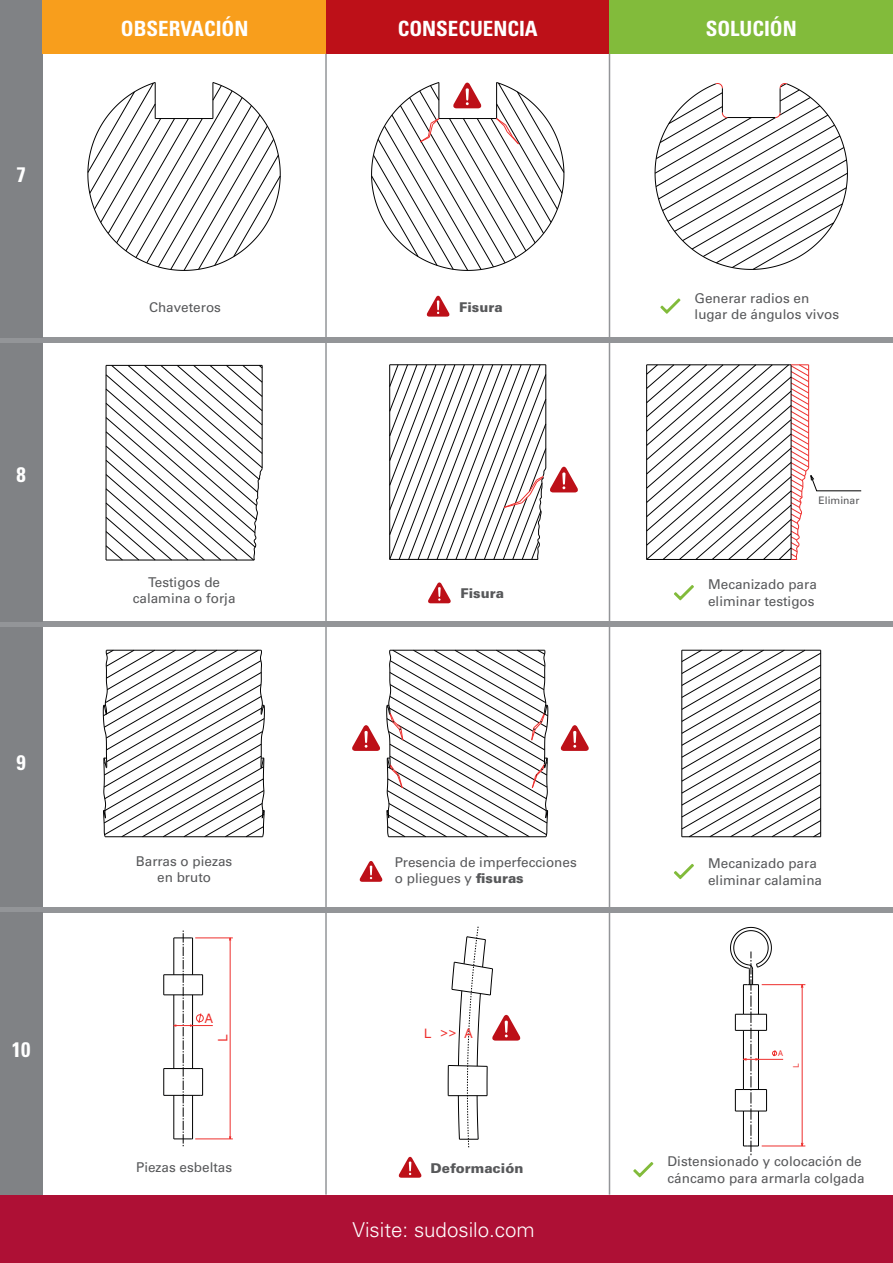
<style>
.page{position:relative;width:893px;height:1263px;background:#fff}
.page>*{position:absolute;margin:0;border:0;box-sizing:border-box;transform-origin:0 0}
.t1{font:700 condensed 21px "Univers LT Std";color:#fff}
.t2{font:300 20.55px "Univers LT Std";color:#fff}
.t3{font:13.5px/16.2px "Univers LT Std";color:#57585a}
.t4{font:900 13.5px "Univers LT Std";color:#57585a}
.t5{font:13.5px "Monospace 821 BT";color:#ee2f2d}
.t6{font:10.35px "Univers LT Std";color:#57585a}
.t7{font:8.1px "Monospace 821 BT";color:#ee2f2d}
.s1{font-weight:900}
</style>
<div class="page">
<div style="left:0;top:337px;width:893px;height:6px;background:#939598"></div>
<div style="left:0;top:0;width:43px;height:337px;background:#808285"></div>
<div style="left:43px;top:0;width:283px;height:54px;background:#f89e1c"></div>
<div style="left:326px;top:0;width:283px;height:54px;background:#bd1018"></div>
<div style="left:609px;top:0;width:284px;height:54px;background:#82bb3b"></div>
<hr style="left:325px;top:54px;width:2px;height:1141px;background:#939598">
<hr style="left:609px;top:54px;width:1px;height:1141px;background:#939598">
<div style="left:0;top:621px;width:893px;height:6px;background:#939598"></div>
<div style="left:0;top:343px;width:43px;height:278px;background:#808285"></div>
<div style="left:0;top:907px;width:893px;height:5px;background:#939598"></div>
<div style="left:0;top:627px;width:43px;height:280px;background:#808285"></div>
<div style="left:0;top:913px;width:43px;height:283px;background:#808285"></div>
<svg style="left:427px;top:296px;width:23px;height:21px"></svg>
<svg style="left:660px;top:298px;width:20px;height:16px"></svg>
<svg style="left:654px;top:83px;width:194px;height:187px"></svg>
<svg style="left:87px;top:82px;width:194px;height:189px"></svg>
<hr style="left:155px;top:82px;width:1px;height:37px;background:#000001">
<hr style="left:155px;top:118px;width:58px;height:1px;background:#000001">
<svg style="left:674px;top:585px;width:20px;height:15px"></svg>
<svg style="left:428px;top:582px;width:23px;height:21px"></svg>
<svg style="left:399px;top:1157px;width:23px;height:21px"></svg>
<svg style="left:674px;top:864px;width:20px;height:15px"></svg>
<svg style="left:360px;top:861px;width:22px;height:21px"></svg>
<svg style="left:633px;top:1162px;width:20px;height:15px"></svg>
<svg style="left:646px;top:364px;width:215px;height:196px"></svg>
<svg style="left:107px;top:366px;width:156px;height:195px"></svg>
<hr style="left:106px;top:560px;width:148px;height:1px;background:#000001">
<hr style="left:106px;top:365px;width:1px;height:195px;background:#000001">
<hr style="left:106px;top:365px;width:156px;height:1px;background:#000001">
<hr style="left:262px;top:365px;width:1px;height:104px;background:#000001">
<svg style="left:682px;top:651px;width:138px;height:185px"></svg>
<hr style="left:682px;top:836px;width:139px;height:1px;background:#000001">
<hr style="left:681px;top:650px;width:1px;height:187px;background:#000001">
<hr style="left:682px;top:650px;width:139px;height:1px;background:#000001">
<hr style="left:820px;top:650px;width:1px;height:187px;background:#000001">
<svg style="left:386px;top:649px;width:163px;height:189px"></svg>
<svg style="left:103px;top:649px;width:162px;height:189px"></svg>
<svg style="left:371px;top:82px;width:194px;height:189px"></svg>
<svg style="left:389px;top:364px;width:189px;height:196px"></svg>
<svg style="left:561px;top:725px;width:28px;height:26px"></svg>
<svg style="left:352px;top:725px;width:28px;height:26px"></svg>
<hr style="left:762px;top:1145px;width:43px;height:1px;background:#ee2f2d">
<hr style="left:762px;top:984px;width:43px;height:1px;background:#ee2f2d">
<svg style="left:730px;top:927px;width:47px;height:228px"></svg>
<hr style="left:743px;top:1059px;width:40px;height:1px;background:#ee2f2d">
<svg style="left:800px;top:984px;width:4px;height:5px"></svg>
<svg style="left:800px;top:1142px;width:4px;height:5px"></svg>
<hr style="left:802px;top:985px;width:1px;height:161px;background:#ee2f2d">
<svg style="left:448px;top:926px;width:72px;height:221px"></svg>
<hr style="left:195px;top:1138px;width:38px;height:1px;background:#ee2f2d">
<hr style="left:195px;top:937px;width:38px;height:1px;background:#ee2f2d">
<hr style="left:164px;top:1095px;width:36px;height:1px;background:#000001">
<hr style="left:164px;top:1068px;width:36px;height:1px;background:#000001">
<hr style="left:164px;top:994px;width:36px;height:1px;background:#000001">
<hr style="left:164px;top:974px;width:36px;height:1px;background:#000001">
<svg style="left:163px;top:1068px;width:1px;height:27px"></svg>
<svg style="left:163px;top:975px;width:1px;height:20px"></svg>
<hr style="left:230px;top:938px;width:1px;height:201px;background:#ee2f2d">
<svg style="left:171px;top:930px;width:33px;height:216px"></svg>
<hr style="left:174px;top:1025px;width:39px;height:1px;background:#ee2f2d">
<div style="left:0;top:1196px;width:893px;height:67px;background:#ae1035"></div>
<h1 class="t1" style="left:17px;top:162px;width:11px">7</h1>
<h1 class="t1" style="left:17px;top:462px;width:11px">8</h1>
<h1 class="t1" style="left:17px;top:749px;width:11px">9</h1>
<h1 class="t1" style="left:12px;top:1036px;width:20px">10</h1>
<h1 class="t1" style="left:121px;top:15px;width:129px">OBSERVACIÓN</h1>
<h1 class="t1" style="left:398px;top:15px;width:142px">CONSECUENCIA</h1>
<h1 class="t1" style="left:706px;top:15px;width:93px">SOLUCIÓN</h1>
<p class="t3" style="left:149px;top:299px;width:74px">Chaveteros</p>
<p class="t4" style="left:459px;top:298px;width:45px">Fisura</p>
<p class="t3" style="left:133px;top:574px;width:104px;text-align:center">Testigos de calamina o forja</p>
<p class="t4" style="left:460px;top:585px;width:45px">Fisura</p>
<p class="t3" style="left:695px;top:290px;width:146px">Generar radios en lugar de ángulos vivos</p>
<p class="t6" style="left:818px;top:494px;width:42px">Eliminar</p>
<p class="t3" style="left:708px;top:577px;width:110px">Mecanizado para eliminar testigos</p>
<p class="t3" style="left:136px;top:853px;width:98px;text-align:center">Barras o piezas en bruto</p>
<p class="t3" style="left:395px;top:854px;width:184px">Presencia de imperfecciones o pliegues y <span class="s1">fisuras</span></p>
<p class="t5" style="left:205px;top:1010px;width:10px">A</p>
<p class="t5" style="left:214px;top:1042px;width:10px;rotate:-90deg">L</p>
<p class="t3" style="left:136px;top:1159px;width:98px">Piezas esbeltas</p>
<p class="t5" style="left:424px;top:1025px;width:50px">L &gt;&gt; A</p>
<p class="t4" style="left:431px;top:1159px;width:94px">Deformación</p>
<h2 class="t2" style="left:352px;top:1217px;width:184px">Visite: sudosilo.com</h2>
<p class="t3" style="left:708px;top:855px;width:116px">Mecanizado para eliminar calamina</p>
<p class="t7" style="left:778px;top:1048px;width:6px">A</p>
<p class="t7" style="left:791px;top:1068px;width:6px;rotate:-90deg">L</p>
<p class="t3" style="left:667px;top:1153px;width:199px">Distensionado y colocación de cáncamo para armarla colgada</p>
</div>
